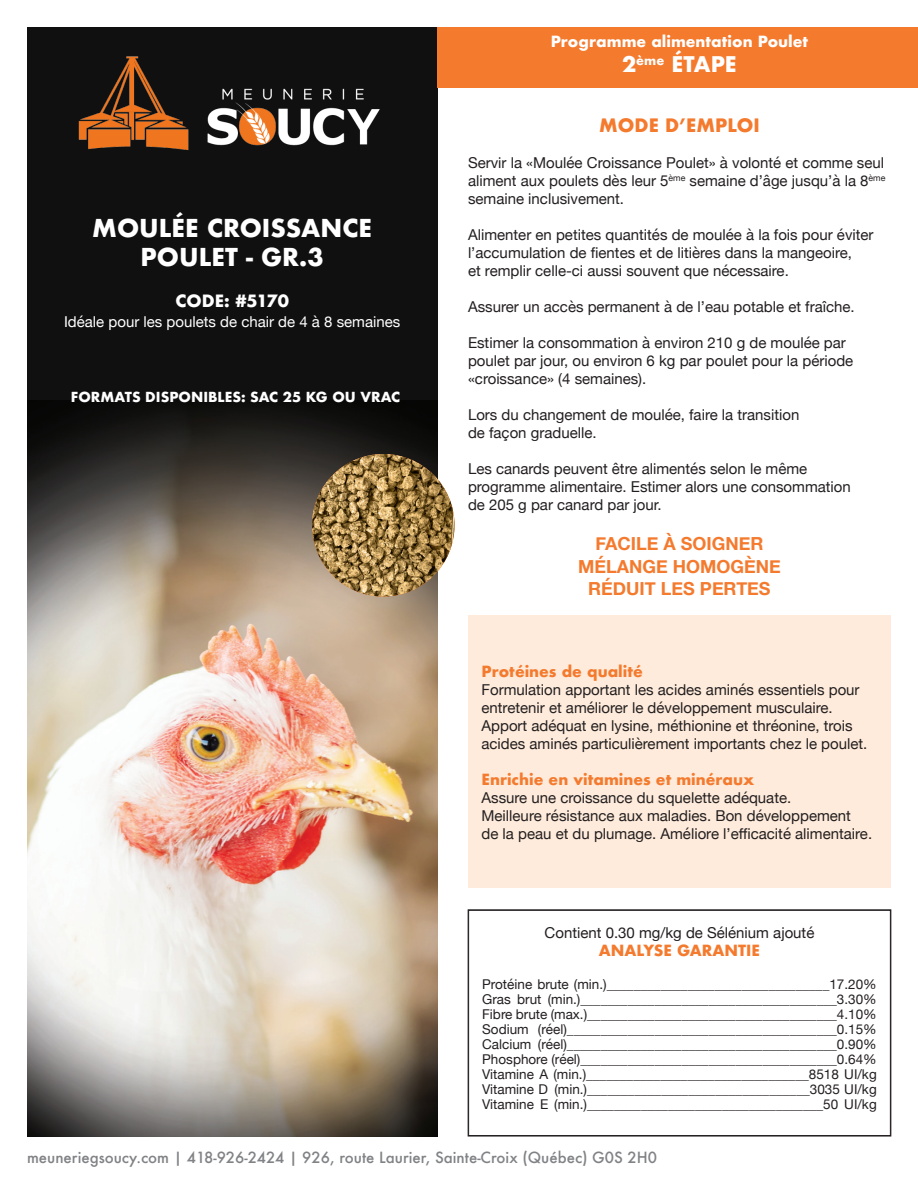
<style>
.page{position:relative;width:918px;height:1188px;background:#fff}
.page>*{position:absolute;margin:0;border:0;box-sizing:border-box;transform-origin:0 0}
.t1{font:700 24px/28.8px "Futura";color:#fff;text-align:center}
.t2{font:700 21px "Futura";color:#fff}
.t3{font:700 18px "Helvetica Neue";color:#f47a2e}
.t4{font:700 18px "Futura";color:#f47a2e}
.t5{font:700 16.5px "Futura";color:#fff}
.t6{font:15px/18px "Helvetica Neue";color:#231f20}
.t7{font:500 15px "Futura";color:#808285}
.t8{font:700 15px "Futura";color:#f47a2e}
.t9{font:15px "Helvetica Neue";color:#fff}
.t10{font:700 15px "Futura";color:#fff}
.t11{font:13.5px "Helvetica Neue";color:#231f20}
.t12{font:700 13.5px "Futura";color:#fff}
</style>
<div class="page">
<div style="left:27px;top:27px;width:410px;height:683px;background:#101010"></div>
<img style="left:27px;top:401px;width:410px;height:735px">
<img style="left:78px;top:56px;width:302px;height:94px">
<div style="left:468px;top:615px;width:423px;height:273px;background:#feebdb"></div>
<div style="left:469px;top:910px;width:422px;height:226px;border:1px solid #231f20"></div>
<img style="left:312px;top:454px;width:143px;height:143px;border-radius:71px">
<div style="left:437px;top:27px;width:481px;height:60px;background:#f47a2e"></div>
<p class="t1" style="left:92px;top:214px;width:281px">MOULÉE CROISSANCE<br>POULET - GR.3</p>
<p class="t5" style="left:175px;top:289px;width:115px">CODE: #5170</p>
<p class="t9" style="left:64px;top:311px;width:338px">Idéale pour les poulets de chair de 4 à 8 semaines</p>
<p class="t12" style="left:71px;top:387px;width:331px">FORMATS DISPONIBLES: SAC 25 KG OU VRAC</p>
<p class="t10" style="left:551px;top:31px;width:259px">Programme alimentation Poulet</p>
<p class="t2" style="left:622px;top:49px;width:116px">2<sup>ème</sup> ÉTAPE</p>
<p class="t4" style="left:599px;top:112px;width:162px">MODE D’EMPLOI</p>
<p class="t6" style="left:468px;top:154px;width:419px;text-align:justify">Servir la «Moulée Croissance Poulet» à volonté et comme seul aliment aux poulets dès leur 5<sup>ème</sup> semaine d’âge jusqu’à la 8<sup>ème </sup>semaine inclusivement.</p>
<p class="t6" style="left:468px;top:226px;width:407px">Alimenter en petites quantités de moulée à la fois pour éviter l’accumulation de fientes et de litières dans la mangeoire,<br>et remplir celle-ci aussi souvent que nécessaire.</p>
<p class="t6" style="left:468px;top:298px;width:388px">Assurer un accès permanent à de l’eau potable et fraîche.</p>
<p class="t6" style="left:468px;top:334px;width:387px">Estimer la consommation à environ 210 g de moulée par poulet par jour, ou environ 6 kg par poulet pour la période «croissance» (4 semaines).</p>
<p class="t6" style="left:468px;top:406px;width:333px">Lors du changement de moulée, faire la transition de façon graduelle.</p>
<p class="t6" style="left:468px;top:460px;width:384px">Les canards peuvent être alimentés selon le même programme alimentaire. Estimer alors une consommation de 205 g par canard par jour.</p>
<p class="t3" style="left:596px;top:529px;width:169px">FACILE À SOIGNER</p>
<p class="t3" style="left:578px;top:552px;width:204px">MÉLANGE HOMOGÈNE</p>
<p class="t3" style="left:588px;top:574px;width:184px">RÉDUIT LES PERTES</p>
<p class="t8" style="left:482px;top:660px;width:163px">Protéines de qualité</p>
<p class="t6" style="left:482px;top:681px;width:380px">Formulation apportant les acides aminés essentiels pour entretenir et améliorer le développement musculaire.</p>
<p class="t6" style="left:482px;top:717px;width:373px">Apport adéquat en lysine, méthionine et thréonine, trois</p>
<p class="t6" style="left:482px;top:735px;width:387px">acides aminés particulièrement importants chez le poulet.</p>
<p class="t8" style="left:482px;top:768px;width:274px">Enrichie en vitamines et minéraux</p>
<p class="t6" style="left:482px;top:789px;width:311px">Assure une croissance du squelette adéquate.</p>
<p class="t6" style="left:482px;top:807px;width:392px">Meilleure résistance aux maladies. Bon développement<br>de la peau et du plumage. Améliore l’efficacité alimentaire.</p>
<p class="t6" style="left:545px;top:925px;width:271px">Contient 0.30 mg/kg de Sélénium ajouté</p>
<p class="t8" style="left:599px;top:940px;width:163px">ANALYSE GARANTIE</p>
<p class="t11" style="left:482px;top:975px;width:396px">Protéine brute (min.)_________________________________17.20%</p>
<p class="t11" style="left:482px;top:990px;width:396px">Gras brut (min.)______________________________________3.30%</p>
<p class="t11" style="left:482px;top:1005px;width:396px">Fibre brute (max.)_____________________________________4.10%</p>
<p class="t11" style="left:482px;top:1020px;width:396px">Sodium (réel)________________________________________0.15%</p>
<p class="t11" style="left:482px;top:1035px;width:396px">Calcium (réel)________________________________________0.90%</p>
<p class="t11" style="left:482px;top:1050px;width:396px">Phosphore (réel)______________________________________0.64%</p>
<p class="t11" style="left:482px;top:1065px;width:396px">Vitamine A (min.)_________________________________8518 UI/kg</p>
<p class="t11" style="left:482px;top:1080px;width:396px">Vitamine D (min.)_________________________________3035 UI/kg</p>
<p class="t11" style="left:482px;top:1095px;width:396px">Vitamine E (min.)___________________________________50 UI/kg</p>
<p class="t7" style="left:27px;top:1148px;width:632px">meuneriegsoucy.com | 418-926-2424 | 926, route Laurier, Sainte-Croix (Québec) G0S 2H0</p>
</div>
